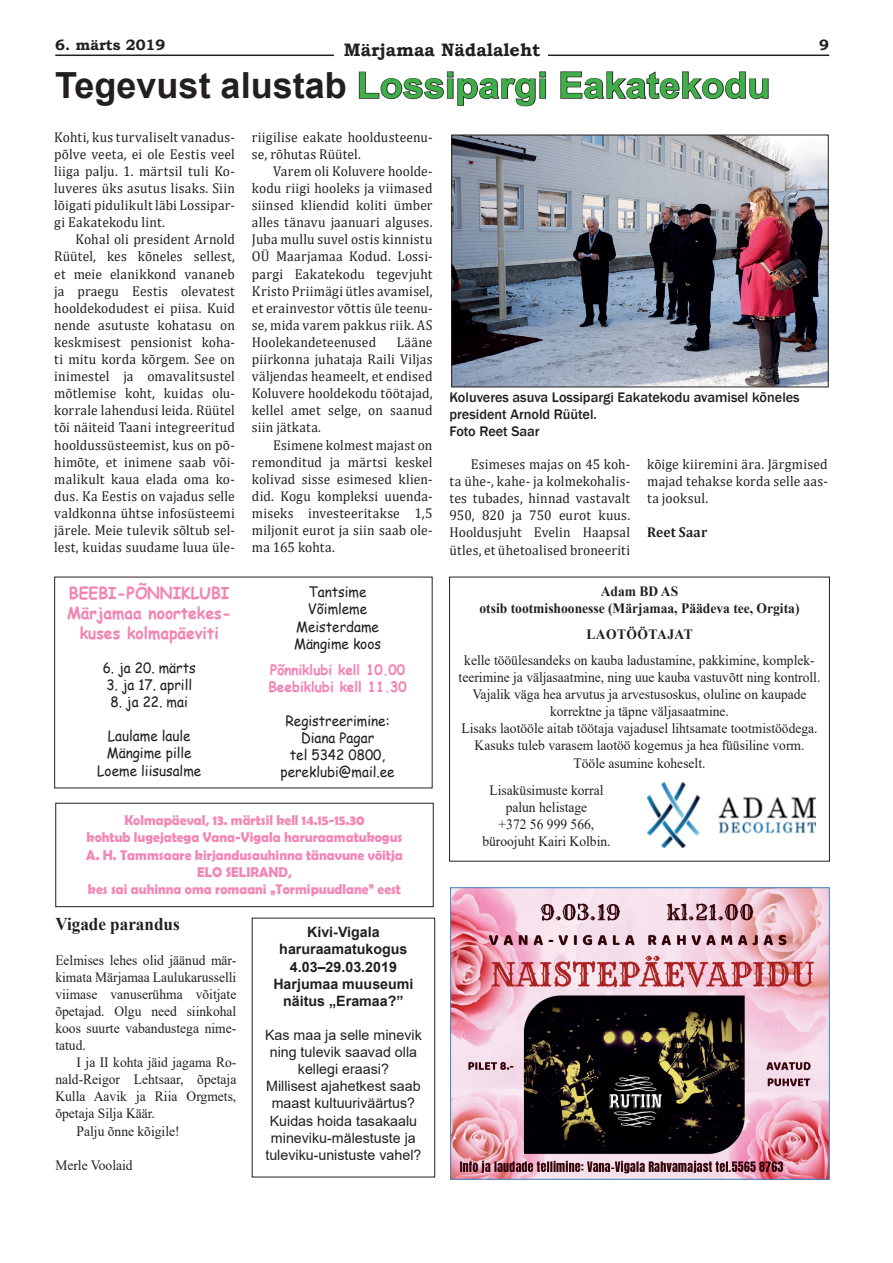
<style>
.page{position:relative;width:893px;height:1263px;background:#fff}
.page>*{position:absolute;margin:0;border:0;box-sizing:border-box;transform-origin:0 0}
.t1{font:700 36px "Arial";color:#40ae49;scale:1.05 1}
.t2{font:700 18px "Bookman Old Style";color:#231f20}
.t3{font:700 18px "Times New Roman";color:#231f20;scale:.95 1}
.t4{font:700 16.5px/19.8px "Comic Sans MS";color:#f284b4;text-align:center;scale:.95 1}
.t5{font:700 15px "Bookman Old Style";color:#231f20}
.t6{font:14.25px/17.1px "Cambria";letter-spacing:.015em;color:#231f20;text-align:justify;scale:.95 1}
.t7{font:14.25px/17.1px "Times New Roman";color:#231f20;text-align:center;scale:.95 1}
.t8{font:700 14.25px/17.1px "Berlin Sans FB Demi";color:#f287b6;text-align:center;scale:.95 1}
.t9{font:14.25px/17.1px "Comic Sans MS";color:#231f20;text-align:center;scale:.95 1}
.t10{font:14.25px/17.1px "Arial";color:#231f20;text-align:center}
.t11{font:500 14.25px/17.1px "Franklin Gothic";color:#231f20}
.t12{font:700 14.25px/17.1px "Arial";color:#231f20;text-align:center}
.t13{font:700 14.25px/17.1px "Times New Roman";color:#231f20;text-align:center;scale:.95 1}
.t14{font:700 14.25px/17.1px "Comic Sans MS";color:#f284b4;scale:.95 1}
.t15{font:700 14.25px "Times New Roman";letter-spacing:.035em;color:#231f20;scale:.95 1}
.t16{font:700 14.25px "Cambria";letter-spacing:.015em;color:#231f20;scale:.95 1}
.s1{color:#231f20}
</style>
<div class="page">
<hr style="left:55px;top:55px;width:774px;height:1px;background:#231f20">
<div style="left:334px;top:47px;width:214px;height:17px;background:#fff"></div>
<img style="left:453px;top:137px;width:373px;height:248px">
<div style="left:451px;top:135px;width:377px;height:252px;border:1px solid #231f20"></div>
<svg style="left:358px;top:71px;width:188px;height:36px"></svg>
<svg style="left:560px;top:71px;width:209px;height:29px"></svg>
<img style="left:452px;top:889px;width:376px;height:288px">
<div style="left:450px;top:887px;width:380px;height:292px;border:1px solid #4084c4"></div>
<div style="left:449px;top:577px;width:381px;height:284px;border:1px solid #231f20"></div>
<img style="left:647px;top:782px;width:169px;height:65px">
<div style="left:55px;top:803px;width:379px;height:104px;border:1px solid #231f20"></div>
<p class="t5" style="left:55px;top:34px;width:112px">6. märts 2019</p>
<p class="t2" style="left:344px;top:37px;width:198px">Märjamaa Nädalaleht</p>
<p class="t5" style="left:819px;top:34px;width:11px">9</p>
<h1 class="t1" style="left:55px;top:60px;width:683px"><span class="s1">Tegevust alustab</span> Lossipargi Eakatekodu</h1>
<p class="t6" style="left:54px;top:128px;width:192px">Kohti, kus turvaliselt vanadus&shy;põlve veeta, ei ole Eestis veel liiga palju. 1. märtsil tuli Ko&shy;luveres üks asutus lisaks. Siin lõigati pidulikult läbi Lossipar&shy;gi Eakatekodu lint.</p>
<p class="t6" style="left:54px;top:231px;width:192px;text-indent:21px">Kohal oli president Arnold Rüütel, kes kõneles sellest, et meie elanikkond vananeb ja praegu Eestis olevatest hooldekodudest ei piisa. Kuid nende asutuste kohatasu on keskmisest pensionist koha&shy;ti mitu korda kõrgem. See on inimestel ja omavalitsustel mõtlemise koht, kuidas olu&shy;korrale lahendusi leida. Rüütel tõi näiteid Taani integreeritud hooldussüsteemist, kus on põ&shy;himõte, et inimene saab või&shy;malikult kaua elada oma ko&shy;dus. Ka Eestis on vajadus selle valdkonna ühtse infosüsteemi järele. Meie tulevik sõltub sel&shy;lest, kuidas suudame luua üle-</p>
<p class="t6" style="left:252px;top:128px;width:192px">riigilise eakate hooldusteenu&shy;se, rõhutas Rüütel.</p>
<p class="t6" style="left:252px;top:162px;width:192px;text-indent:21px">Varem oli Koluvere hoolde&shy;kodu riigi hooleks ja viimased siinsed kliendid koliti ümber alles tänavu jaanuari alguses.<br>Juba mullu suvel ostis kinnistu OÜ Maarjamaa Kodud. Lossi&shy;pargi Eakatekodu tegevjuht Kristo Priimägi ütles avamisel, et erainvestor võttis üle teenu&shy;se, mida varem pakkus riik. AS Hoolekandeteenused</p>
<p class="t6" style="left:252px;top:333px;width:192px;text-indent:145px">Lääne piirkonna juhataja Raili Viljas väljendas heameelt, et endised Koluvere hooldekodu töötajad, kellel amet selge, on saanud siin jätkata.</p>
<p class="t6" style="left:252px;top:436px;width:192px;text-indent:21px">Esimene kolmest majast on remonditud ja märtsi keskel kolivad sisse esimesed klien&shy;did. Kogu kompleksi uuenda&shy;miseks investeeritakse 1,5 miljonit eurot ja siin saab ole&shy;ma 165 kohta.</p>
<p class="t4" style="left:67px;top:583px;width:174px">BEEBI-PÕNNIKLUBI<br>Märjamaa noortekes&shy;kuses kolmapäeviti</p>
<p class="t9" style="left:103px;top:659px;width:99px">6. ja 20. märts</p>
<p class="t9" style="left:106px;top:676px;width:92px">3. ja 17. aprill</p>
<p class="t9" style="left:111px;top:693px;width:83px">8. ja 22. mai</p>
<p class="t9" style="left:97px;top:727px;width:111px">Laulame laule<br>Mängime pille<br>Loeme liisusalme</p>
<p class="t9" style="left:294px;top:583px;width:93px">Tantsime<br>Võimleme<br>Meisterdame<br>Mängime koos</p>
<p class="t14" style="left:268px;top:660px;width:147px">Põnniklubi kell 10.00<br>Beebiklubi kell 11.30</p>
<p class="t9" style="left:280px;top:712px;width:122px">Registreerimine:<br>Diana Pagar<br>tel 5342 0800, pereklubi@mail.ee</p>
<p class="t8" style="left:86px;top:812px;width:335px">Kolmapäeval, 13. märtsil kell 14.15-15.30<br>kohtub lugejatega Vana-Vigala haruraamatukogus A. H. Tammsaare kirjandusauhinna tänavune võitja Elo Selirand,<br>kes sai auhinna oma romaani „Tormipuudlane” eest</p>
<p class="t3" style="left:55px;top:911px;width:132px">Vigade parandus</p>
<p class="t7" style="left:55px;top:951px;width:192px;text-align:justify">Eelmises lehes olid jäänud mär&shy;kimata Märjamaa Laulukarusselli viimase vanuserühma võitjate õpetajad. Olgu need siinkohal koos suurte vabandustega nime&shy;tatud.</p>
<p class="t7" style="left:77px;top:1053px;width:170px">I ja II kohta jäid jagama Ro-</p>
<p class="t7" style="left:55px;top:1070px;width:192px">nald-Reigor Lehtsaar, õpetaja</p>
<p class="t7" style="left:55px;top:1087px;width:192px">Kulla Aavik ja Riia Orgmets,</p>
<p class="t7" style="left:55px;top:1105px;width:106px">õpetaja Silja Käär.</p>
<p class="t7" style="left:77px;top:1122px;width:110px">Palju õnne kõigile!</p>
<p class="t7" style="left:55px;top:1156px;width:83px">Merle Voolaid</p>
<p class="t12" style="left:273px;top:924px;width:142px">Kivi-Vigala haruraamatukogus<br>4.03–29.03.2019<br>Harjumaa muuseumi näitus „Eramaa?”</p>
<p class="t10" style="left:265px;top:1026px;width:158px">Kas maa ja selle minevik ning tulevik saavad olla kellegi eraasi?<br>Millisest ajahetkest saab maast kultuuriväärtus?<br>Kuidas hoida tasakaalu mineviku-mälestuste ja tuleviku-unistuste vahel?</p>
<p class="t11" style="left:450px;top:388px;width:352px">Koluveres asuva Lossipargi Eakatekodu avamisel kõneles president Arnold Rüütel.<br>Foto Reet Saar</p>
<p class="t6" style="left:450px;top:456px;width:192px;text-indent:21px">Esimeses majas on 45 koh&shy;ta ühe-, kahe- ja kolmekohalis&shy;tes tubades, hinnad vastavalt 950, 820 ja 750 eurot kuus.<br>Hooldusjuht Evelin Haapsal ütles, et ühetoalised broneeriti</p>
<p class="t6" style="left:647px;top:456px;width:192px">kõige kiiremini ära. Järgmised majad tehakse korda selle aas&shy;ta jooksul.</p>
<p class="t16" style="left:647px;top:523px;width:65px">Reet Saar</p>
<p class="t13" style="left:479px;top:582px;width:338px">Adam BD AS<br>otsib tootmishoonesse (Märjamaa, Päädeva tee, Orgita)</p>
<p class="t15" style="left:586px;top:624px;width:114px">laotöötajat</p>
<p class="t7" style="left:459px;top:651px;width:382px">kelle tööülesandeks on kauba ladustamine, pakkimine, komplek&shy;teerimine ja väljasaatmine, ning uue kauba vastuvõtt ning kontroll.<br>Vajalik väga hea arvutus ja arvestusoskus, oluline on kaupade korrektne ja täpne väljasaatmine.<br>Lisaks laotööle aitab töötaja vajadusel lihtsamate tootmistöödega.<br>Kasuks tuleb varasem laotöö kogemus ja hea füüsiline vorm.<br>Tööle asumine koheselt.</p>
<p class="t7" style="left:482px;top:781px;width:136px">Lisaküsimuste korral palun helistage<br>+372 56 999 566, büroojuht Kairi Kolbin.</p>
</div>
